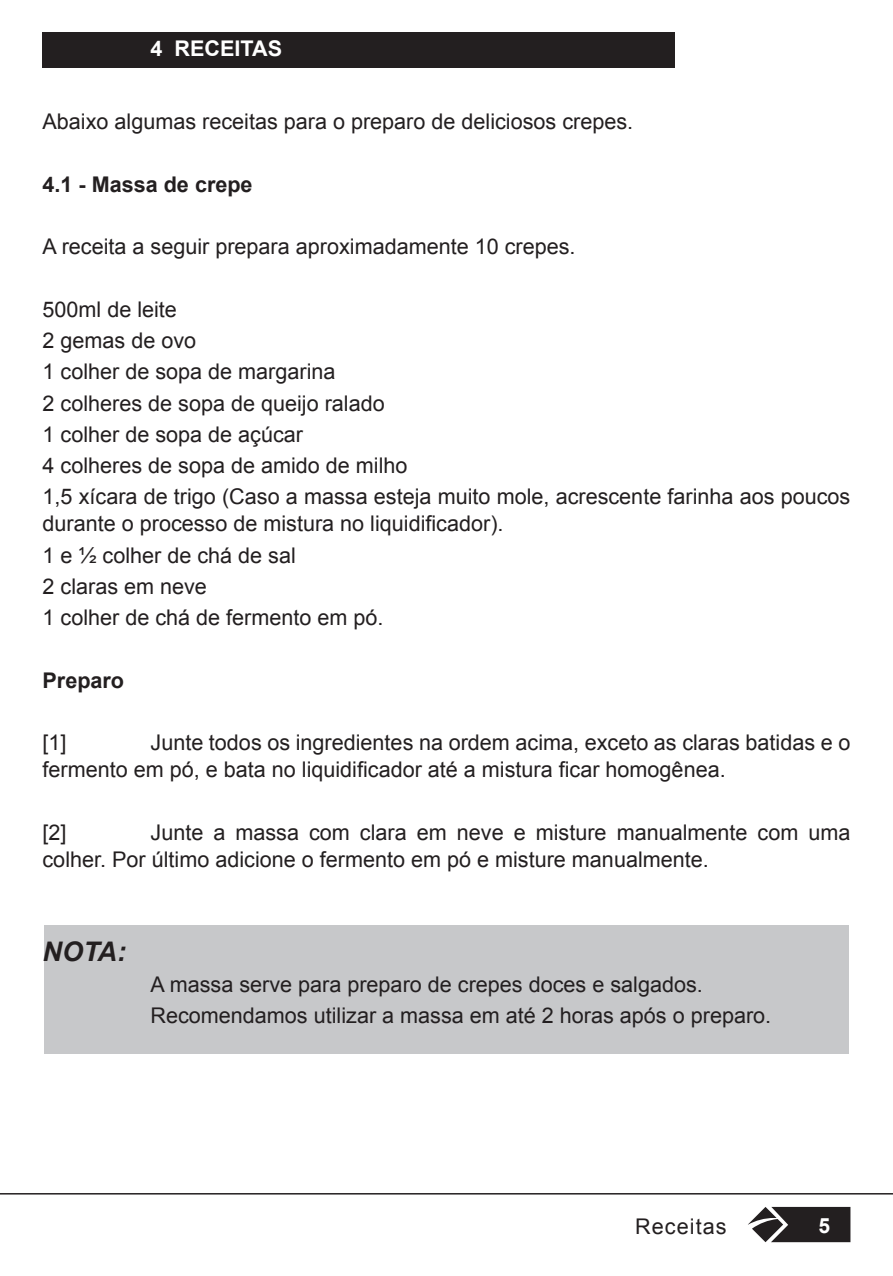
<style>
.page{position:relative;width:893px;height:1276px;background:#fff}
.page>*{position:absolute;margin:0;border:0;box-sizing:border-box;transform-origin:0 0}
.t1{font:italic 700 27px "Arial";color:#231f20}
.t2{font:21.6px/27px "Arial";color:#231f20}
.t3{font:700 21.6px "Arial";color:#231f20}
.t4{font:700 21.6px "Arial";color:#fff}
.t5{font:21.6px "Arial";letter-spacing:.05em;color:#231f20}
.t6{font:700 21px "Arial";color:#fff}
</style>
<div class="page">
<svg style="left:748px;top:1206px;width:102px;height:36px;background:#4b4849"></svg>
<hr style="left:0;top:1193px;width:893px;height:1px;background:#231f20">
<div style="left:44px;top:924px;width:805px;height:129px;background:#c7c8ca"></div>
<div style="left:43px;top:32px;width:631px;height:36px;background:#231f20"></div>
<p class="t4" style="left:151px;top:34px;width:133px">4 RECEITAS</p>
<p class="t2" style="left:43px;top:108px;width:592px">Abaixo algumas receitas para o preparo de deliciosos crepes.</p>
<p class="t3" style="left:43px;top:170px;width:212px">4.1 - Massa de crepe</p>
<p class="t2" style="left:43px;top:233px;width:535px">A receita a seguir prepara aproximadamente 10 crepes.</p>
<p class="t2" style="left:43px;top:296px;width:136px">500ml de leite</p>
<p class="t2" style="left:43px;top:327px;width:155px">2 gemas de ovo</p>
<p class="t2" style="left:43px;top:358px;width:294px">1 colher de sopa de margarina</p>
<p class="t2" style="left:43px;top:390px;width:344px">2 colheres de sopa de queijo ralado</p>
<p class="t2" style="left:43px;top:421px;width:262px">1 colher de sopa de açúcar</p>
<p class="t2" style="left:43px;top:452px;width:366px">4 colheres de sopa de amido de milho</p>
<p class="t2" style="left:43px;top:483px;width:809px">1,5 xícara de trigo (Caso a massa esteja muito mole, acrescente farinha aos poucos durante o processo de mistura no liquidificador).</p>
<p class="t2" style="left:43px;top:542px;width:255px">1 e ½ colher de chá de sal</p>
<p class="t2" style="left:43px;top:573px;width:166px">2 claras em neve</p>
<p class="t2" style="left:43px;top:604px;width:342px">1 colher de chá de fermento em pó.</p>
<p class="t3" style="left:43px;top:666px;width:83px">Preparo</p>
<p class="t2" style="left:43px;top:729px;width:26px">[1]</p>
<p class="t2" style="left:43px;top:729px;width:809px;text-indent:108px">Junte todos os ingredientes na ordem acima, exceto as claras batidas e o fermento em pó, e bata no liquidificador até a mistura ficar homogênea.</p>
<p class="t2" style="left:43px;top:819px;width:26px">[2]</p>
<p class="t2" style="left:43px;top:819px;width:809px;text-indent:108px">Junte a massa com clara em neve e misture manualmente com uma colher. Por último adicione o fermento em pó e misture manualmente.</p>
<p class="t1" style="left:43px;top:933px;width:85px">NOTA:</p>
<p class="t2" style="left:151px;top:971px;width:554px">A massa serve para preparo de crepes doces e salgados.</p>
<p class="t2" style="left:151px;top:1002px;width:622px">Recomendamos utilizar a massa em até 2 horas após o preparo.</p>
<p class="t5" style="left:635px;top:1211px;width:93px">Receitas</p>
<p class="t6" style="left:818px;top:1212px;width:13px">5</p>
</div>
